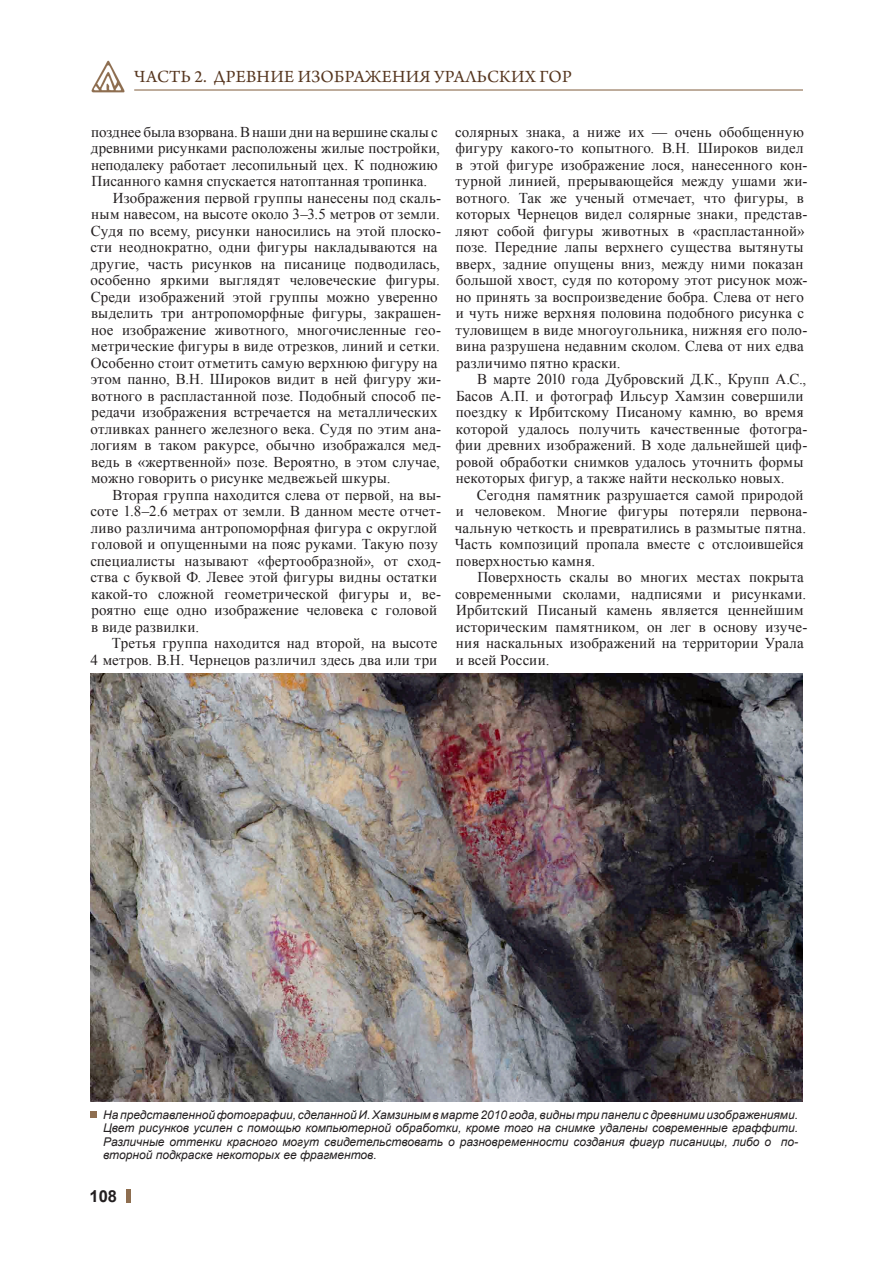
<style>
.page{position:relative;width:893px;height:1263px;background:#fff}
.page>*{position:absolute;margin:0;border:0;box-sizing:border-box;transform-origin:0 0}
.t1{font:18px "Arno Pro";letter-spacing:.01em;color:#56361f}
.t2{font:700 16.5px "Arial";color:#231f20}
.параграф_основного_т{font:15px/16.5px "Times New Roman";letter-spacing:.01em;color:#231f20}
.параграф_подписи_к_р{font:italic 12px/13.5px "Arial";color:#231f20;text-align:justify}
</style>
<div class="page">
<div style="left:126px;top:1189px;width:5px;height:13px;background:#8e6e50"></div>
<hr style="left:134px;top:89px;width:669px;height:2px;background:#8e6e50">
<img style="left:91px;top:60px;width:34px;height:33px">
<img style="left:90px;top:674px;width:712px;height:427px">
<svg style="left:90px;top:1111px;width:6px;height:6px"></svg>
<p class="t1" style="left:134px;top:67px;width:439px">ЧАСТЬ 2. ДРЕВНИЕ ИЗОБРАЖЕНИЯ УРАЛЬСКИХ ГОР</p>
<p class="параграф_основного_т" style="left:91px;top:123px;width:351px">позднее была взорвана. В наши дни на вершине скалы с древними рисунками расположены жилые постройки, неподалеку работает лесопильный цех. К подножию Писанного камня спускается натоптанная тропинка.</p>
<p class="параграф_основного_т" style="left:90px;top:189px;width:352px;text-indent:22px">Изображения первой группы нанесены под скаль&shy;ным навесом, на высоте около 3–3.5 метров от земли.<br>Судя по всему, рисунки наносились на этой плоско&shy;сти неоднократно, одни фигуры накладываются на другие, часть рисунков на писанице подводилась, особенно яркими выглядят человеческие фигуры.<br>Среди изображений этой группы можно уверенно выделить три антропоморфные фигуры, закрашен&shy;ное изображение животного, многочисленные гео&shy;метрические фигуры в виде отрезков, линий и сетки.<br>Особенно стоит отметить самую верхнюю фигуру на этом панно, В.Н. Широков видит в ней фигуру жи&shy;вотного в распластанной позе. Подобный способ пе&shy;редачи изображения встречается на металлических отливках раннего железного века. Судя по этим ана&shy;логиям в таком ракурсе, обычно изображался мед&shy;ведь в «жертвенной» позе. Вероятно, в этом случае, можно говорить о рисунке медвежьей шкуры.</p>
<p class="параграф_основного_т" style="left:90px;top:486px;width:352px;text-indent:22px">Вторая группа находится слева от первой, на вы&shy;соте 1.8–2.6 метрах от земли. В данном месте отчет&shy;ливо различима антропоморфная фигура с округлой головой и опущенными на пояс руками. Такую позу специалисты называют «фертообразной», от сход&shy;ства с буквой Ф. Левее этой фигуры видны остатки какой-то сложной геометрической фигуры и, ве&shy;роятно еще одно изображение человека с головой в виде развилки.</p>
<p class="параграф_основного_т" style="left:91px;top:635px;width:348px;text-align:right">Третья группа находится над второй, на высоте<br>4 метров. В.Н. Чернецов различил здесь два или три</p>
<p class="параграф_основного_т" style="left:455px;top:123px;width:354px">солярных знака, а ниже их — очень обобщенную фигуру какого-то копытного. В.Н. Широков видел в этой фигуре изображение лося, нанесенного кон&shy;турной линией, прерывающейся между ушами жи&shy;вотного. Так же ученый отмечает, что фигуры, в которых Чернецов видел солярные знаки, представ&shy;ляют собой фигуры животных в «распластанной» позе. Передние лапы верхнего существа вытянуты вверх, задние опущены вниз, между ними показан большой хвост, судя по которому этот рисунок мож&shy;но принять за воспроизведение бобра. Слева от него и чуть ниже верхняя половина подобного рисунка с туловищем в виде многоугольника, нижняя его поло&shy;вина разрушена недавним сколом. Слева от них едва различимо пятно краски.</p>
<p class="параграф_основного_т" style="left:455px;top:371px;width:353px;text-indent:22px">В марте 2010 года Дубровский Д.К., Крупп А.С., Басов А.П. и фотограф Ильсур Хамзин совершили поездку к Ирбитскому Писаному камню, во время которой удалось получить качественные фотогра&shy;фии древних изображений. В ходе дальнейшей циф&shy;ровой обработки снимков удалось уточнить формы некоторых фигур, а также найти несколько новых.</p>
<p class="параграф_основного_т" style="left:455px;top:486px;width:354px;text-indent:22px">Сегодня памятник разрушается самой природой и человеком. Многие фигуры потеряли первона&shy;чальную четкость и превратились в размытые пятна.<br>Часть композиций пропала вместе с отслоившейся поверхностью камня.</p>
<p class="параграф_основного_т" style="left:455px;top:569px;width:354px;text-indent:22px">Поверхность скалы во многих местах покрыта современными сколами, надписями и рисунками.<br>Ирбитский Писаный камень является ценнейшим историческим памятником, он лег в основу изуче&shy;ния наскальных изображений на территории Урала и всей России.</p>
<p class="параграф_подписи_к_р" style="left:103px;top:1108px;width:697px">На представленной фотографии, сделанной И. Хамзиным в марте 2010 года, видны три панели с древними изображениями.<br>Цвет рисунков усилен с помощью компьютерной обработки, кроме того на снимке удалены современные граффити.<br>Различные оттенки красного могут свидетельствовать о разновременности создания фигур писаницы, либо о по&shy;вторной подкраске некоторых ее фрагментов.</p>
<p class="t2" style="left:90px;top:1185px;width:29px">108</p>
</div>
